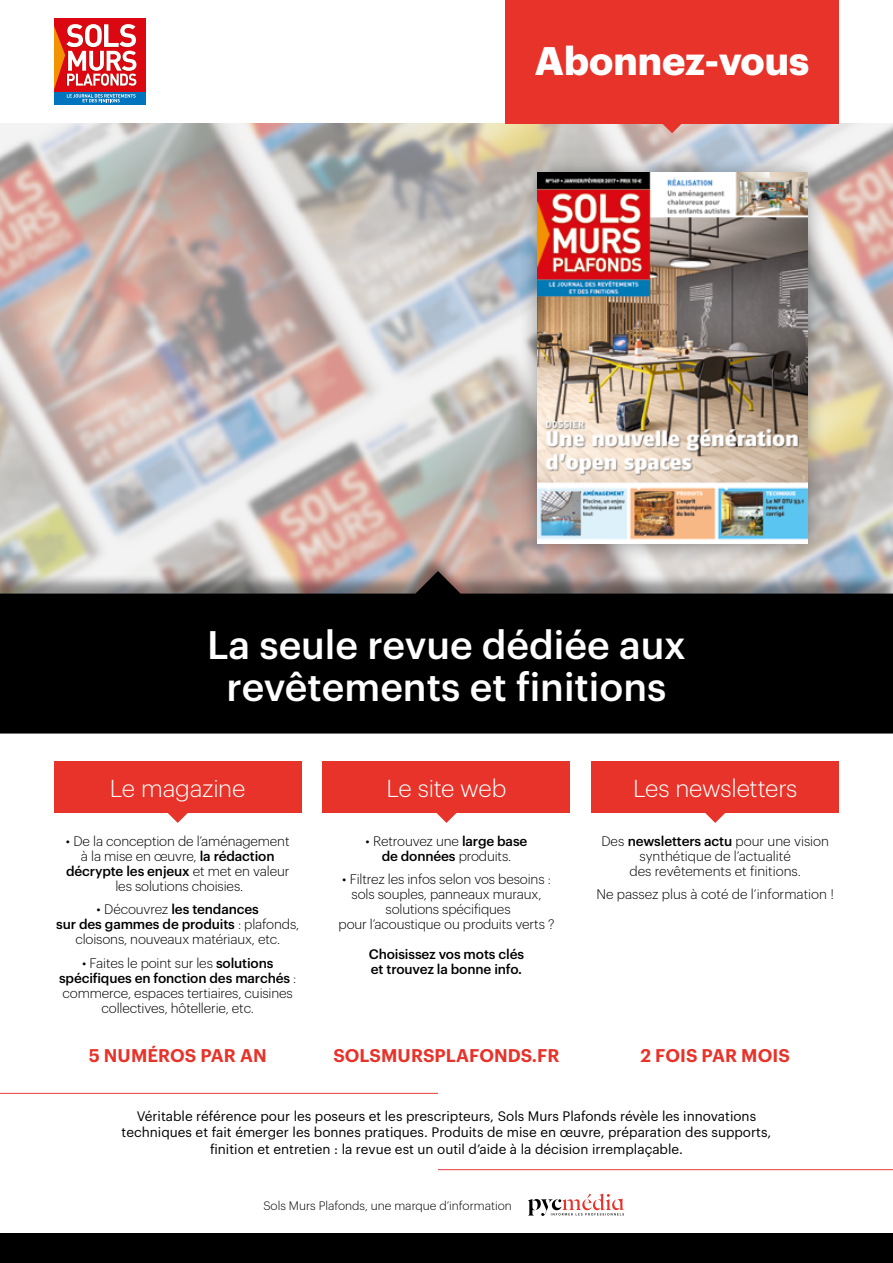
<style>
.page{position:relative;width:893px;height:1263px;background:#fff}
.page>*{position:absolute;margin:0;border:0;box-sizing:border-box;transform-origin:0 0}
.t1{font:500 39px/42px "Graphik";color:#fff;text-align:center}
.t2{font:700 39px "Graphik";color:#fff}
.t3{font:300 24px "Graphik";letter-spacing:-.01em;color:#fff}
.t4{font:600 18px "Graphik";letter-spacing:.005em;color:#e7332a}
.t5{font:300 13.5px/15px "Graphik";letter-spacing:-.01em;color:#000;text-align:center}
.t6{font:13.5px/16.5px "Graphik";color:#000;text-align:center}
.t7{font:500 13.5px/15px "Graphik";letter-spacing:-.01em;color:#000}
.t8{font:300 12px "Graphik";color:#000}
.s1{font-weight:500}
</style>
<div class="page">
<img style="left:0;top:123px;width:893px;height:429px">
<svg style="left:528px;top:1193px;width:96px;height:23px"></svg>
<div style="left:518px;top:154px;width:308px;height:409px;background:#000;opacity:.4"></div>
<img style="left:537px;top:173px;width:270px;height:371px">
<div style="left:0;top:552px;width:893px;height:180px;background:#000;opacity:.4"></div>
<svg style="left:0;top:571px;width:893px;height:162px;background:#161515"></svg>
<div style="left:54px;top:762px;width:247px;height:51px;background:#e7332a"></div>
<svg style="left:168px;top:813px;width:20px;height:10px"></svg>
<div style="left:323px;top:762px;width:247px;height:51px;background:#e7332a"></div>
<svg style="left:436px;top:813px;width:21px;height:10px"></svg>
<div style="left:591px;top:762px;width:248px;height:51px;background:#e7332a"></div>
<svg style="left:705px;top:813px;width:20px;height:10px"></svg>
<div style="left:0;top:1233px;width:893px;height:30px;background:#000"></div>
<hr style="left:0;top:1093px;width:438px;height:1px;background:#e83a3d">
<hr style="left:438px;top:1169px;width:455px;height:1px;background:#e83a3d">
<div style="left:505px;top:0;width:334px;height:123px;background:#e7332a"></div>
<svg style="left:662px;top:123px;width:20px;height:10px"></svg>
<div style="left:54px;top:18px;width:91px;height:74px;background:#db0812"></div>
<div style="left:54px;top:92px;width:91px;height:13px;background:#0075bd"></div>
<svg style="left:54px;top:24px;width:82px;height:78px"></svg>
<h1 class="t2" style="left:535px;top:30px;width:276px">Abonnez-vous</h1>
<h1 class="t1" style="left:207px;top:620px;width:480px">La seule revue dédiée aux revêtements et finitions</h1>
<h2 class="t3" style="left:110px;top:770px;width:137px">Le magazine</h2>
<h2 class="t3" style="left:387px;top:770px;width:121px">Le site web</h2>
<h2 class="t3" style="left:633px;top:770px;width:166px">Les newsletters</h2>
<p class="t5" style="left:66px;top:832px;width:225px">• De la conception de l’aménagement à la mise en œuvre, <span class="s1">la rédaction décrypte les enjeux</span> et met en valeur les solutions choisies.</p>
<p class="t5" style="left:56px;top:901px;width:244px">• Découvrez <span class="s1">les tendances<br>sur des gammes de produits</span> : plafonds, cloisons, nouveaux matériaux, etc.</p>
<p class="t5" style="left:59px;top:954px;width:239px">• Faites le point sur les <span class="s1">solutions spécifiques en fonction des marchés</span> : commerce, espaces tertiaires, cuisines collectives, hôtellerie, etc.</p>
<h3 class="t4" style="left:89px;top:1041px;width:179px">5 NUMÉROS PAR AN</h3>
<h3 class="t4" style="left:333px;top:1041px;width:228px">SOLSMURSPLAFONDS.FR</h3>
<h3 class="t4" style="left:640px;top:1041px;width:151px">2 FOIS PAR MOIS</h3>
<p class="t5" style="left:601px;top:832px;width:229px">Des <span class="s1">newsletters actu</span> pour une vision synthétique de l’actualité<br>des revêtements et finitions.</p>
<p class="t5" style="left:596px;top:886px;width:239px">Ne passez plus à coté de l’information !</p>
<p class="t5" style="left:366px;top:832px;width:163px">• Retrouvez une <span class="s1">large base de données</span> produits.</p>
<p class="t5" style="left:339px;top:871px;width:217px">• Filtrez les infos selon vos besoins : sols souples, panneaux muraux, solutions spécifiques<br>pour l’acoustique ou produits verts ?</p>
<p class="t7" style="left:369px;top:945px;width:157px">Choisissez vos mots clés et trouvez la bonne info.</p>
<p class="t6" style="left:122px;top:1106px;width:651px">Véritable référence pour les poseurs et les prescripteurs, Sols Murs Plafonds révèle les innovations techniques et fait émerger les bonnes pratiques. Produits de mise en œuvre, préparation des supports, finition et entretien : la revue est un outil d’aide à la décision irremplaçable.</p>
<p class="t8" style="left:263px;top:1196px;width:250px">Sols Murs Plafonds, une marque d’information</p>
</div>
